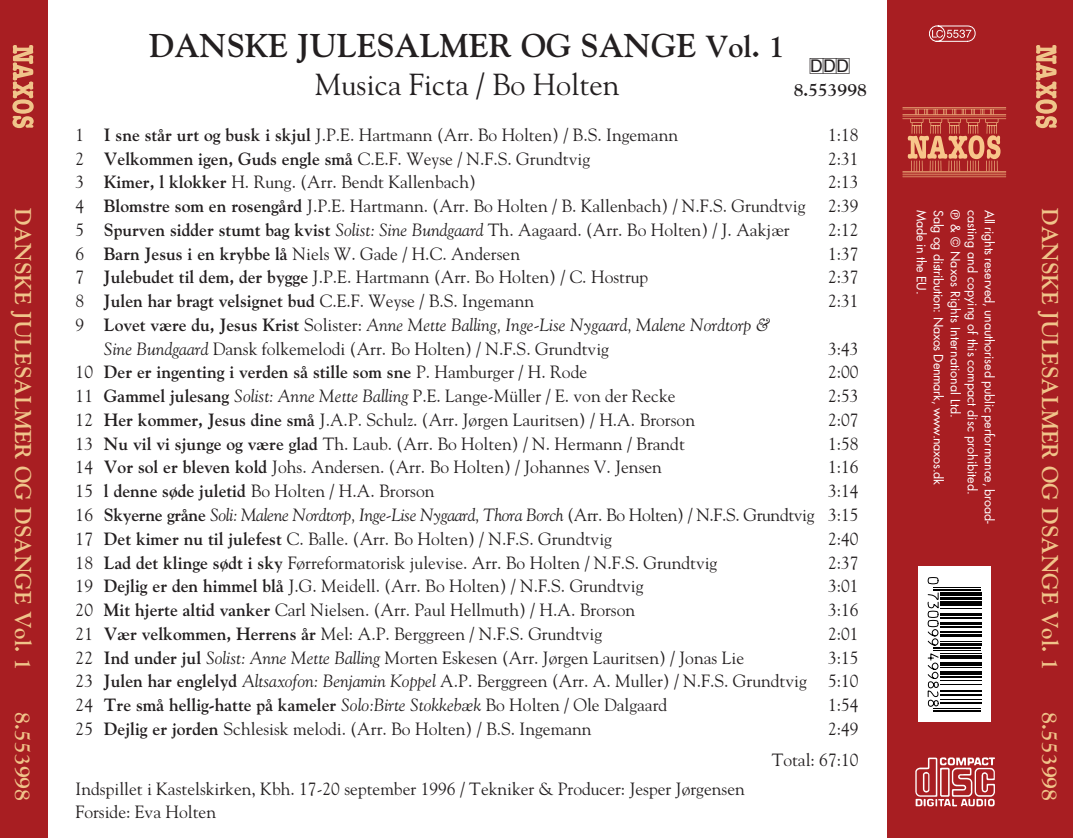
<style>
.page{position:relative;width:1073px;height:838px;background:#fff}
.page>*{position:absolute;margin:0;border:0;box-sizing:border-box;transform-origin:0 0}
.t1{font:700 32.5px "Goudy Modern";color:#231f20}
.t2{font:30px "Goudy Modern";color:#231f20}
.t3{font:700 22.5px "Goudy Modern";color:#f0c48a}
.t4{font:700 21.25px "Goudy Modern";color:#f0c48a}
.t5{font:17.5px/23.8px "Goudy Modern";color:#231f20;text-align:justify}
.t6{font:italic 17.5px/23.8px "Goudy Modern";color:#231f20}
.t7{font:700 17.5px "Goudy Modern";color:#231f20}
.t8{font:17.5px "Docopa";color:#231f20}
.t9{font:12.5px "Futura";letter-spacing:-.01em;color:#fff}
.s1{font-size:30px}
.s2{font-weight:700}
.s3{font-style:italic}
.s4{font-style:normal}
.s5{font-weight:700;font-style:normal}
.s6{font-weight:400}
.s7{font-family:"Docopa"}
</style>
<div class="page">
<div style="left:0;top:0;width:47px;height:838px;background:#a81e22"></div>
<div style="left:887px;top:0;width:186px;height:838px;background:#a81e22"></div>
<svg style="left:12px;top:45px;width:22px;height:83px"></svg>
<svg style="left:1036px;top:45px;width:21px;height:83px"></svg>
<svg style="left:902px;top:107px;width:104px;height:70px"></svg>
<img style="left:915px;top:757px;width:80px;height:50px">
<svg style="left:929px;top:26px;width:46px;height:16px"></svg>
<div style="left:919px;top:565px;width:72px;height:156px;background:#fff"></div>
<hr style="left:934px;top:587px;width:47px;height:1px;background:#000">
<hr style="left:934px;top:589px;width:47px;height:2px;background:#000">
<hr style="left:940px;top:592px;width:41px;height:4px;background:#000">
<hr style="left:940px;top:597px;width:41px;height:3px;background:#000">
<div style="left:940px;top:601px;width:41px;height:6px;background:#000"></div>
<hr style="left:940px;top:608px;width:41px;height:1px;background:#000">
<hr style="left:940px;top:613px;width:41px;height:3px;background:#000">
<hr style="left:940px;top:617px;width:41px;height:1px;background:#000">
<svg style="left:940px;top:618px;width:41px;height:1px"></svg>
<hr style="left:940px;top:622px;width:41px;height:3px;background:#000">
<hr style="left:940px;top:626px;width:41px;height:2px;background:#000">
<hr style="left:940px;top:631px;width:41px;height:2px;background:#000">
<hr style="left:940px;top:634px;width:41px;height:3px;background:#000">
<hr style="left:940px;top:641px;width:41px;height:1px;background:#000">
<hr style="left:940px;top:643px;width:41px;height:3px;background:#000">
<hr style="left:934px;top:647px;width:47px;height:2px;background:#000">
<hr style="left:934px;top:650px;width:47px;height:1px;background:#000">
<hr style="left:940px;top:653px;width:41px;height:1px;background:#000">
<hr style="left:940px;top:655px;width:41px;height:4px;background:#000">
<hr style="left:940px;top:662px;width:41px;height:4px;background:#000">
<hr style="left:940px;top:667px;width:41px;height:1px;background:#000">
<hr style="left:940px;top:671px;width:41px;height:4px;background:#000">
<hr style="left:940px;top:676px;width:41px;height:2px;background:#000">
<hr style="left:940px;top:680px;width:41px;height:1px;background:#000">
<hr style="left:940px;top:684px;width:41px;height:1px;background:#000">
<hr style="left:940px;top:689px;width:41px;height:3px;background:#000">
<hr style="left:940px;top:693px;width:41px;height:3px;background:#000">
<hr style="left:940px;top:699px;width:41px;height:1px;background:#000">
<hr style="left:940px;top:703px;width:41px;height:1px;background:#000">
<hr style="left:934px;top:708px;width:47px;height:1px;background:#000">
<hr style="left:934px;top:710px;width:47px;height:2px;background:#000">
<svg style="left:927px;top:577px;width:12px;height:130px"></svg>
<p class="t3" style="left:32px;top:208px;width:464px;rotate:90deg">DANSKE JULESALMER OG DSANGE Vol. 1</p>
<p class="t4" style="left:31px;top:712px;width:90px;rotate:90deg">8.553998</p>
<h1 class="t1" style="left:149px;top:33px;width:638px">DANSKE JULESALMER OG SANGE <span class="s1">Vol. 1</span></h1>
<h2 class="t2" style="left:315px;top:72px;width:306px">Musica Ficta / Bo Holten</h2>
<p class="t8" style="left:810px;top:56px;width:42px">d</p>
<p class="t7" style="left:794px;top:83px;width:74px">8.553998</p>
<p class="t5" style="left:76px;top:124px;width:604px">1 <span class="s2">I sne står urt og busk i skjul</span> J.P.E. Hartmann (Arr. Bo Holten) / B.S. Ingemann</p>
<p class="t5" style="left:828px;top:124px;width:32px">1:18</p>
<p class="t5" style="left:76px;top:148px;width:516px">2 <span class="s2">Velkommen igen, Guds engle små</span> C.E.F. Weyse / N.F.S. Grundtvig</p>
<p class="t5" style="left:828px;top:148px;width:32px">2:31</p>
<p class="t5" style="left:76px;top:172px;width:402px">3 <span class="s2">Kimer, l klokker</span> H. Rung. (Arr. Bendt Kallenbach)</p>
<p class="t5" style="left:828px;top:172px;width:32px">2:13</p>
<p class="t5" style="left:76px;top:195px;width:731px">4 <span class="s2">Blomstre som en rosengård</span> J.P.E. Hartmann. (Arr. Bo Holten / B. Kallenbach) / N.F.S. Grundtvig</p>
<p class="t5" style="left:828px;top:195px;width:32px">2:39</p>
<p class="t5" style="left:76px;top:219px;width:716px">5 <span class="s2">Spurven sidder stumt bag kvist</span> <span class="s3">Solist: Sine Bundgaard</span> Th. Aagaard. (Arr. Bo Holten) / J. Aakjær</p>
<p class="t5" style="left:828px;top:219px;width:32px">2:12</p>
<p class="t5" style="left:76px;top:243px;width:446px">6 <span class="s2">Barn Jesus i en krybbe lå</span> Niels W. Gade / H.C. Andersen</p>
<p class="t5" style="left:828px;top:243px;width:32px">1:37</p>
<p class="t5" style="left:76px;top:267px;width:574px">7 <span class="s2">Julebudet til dem, der bygge</span> J.P.E. Hartmann (Arr. Bo Holten) / C. Hostrup</p>
<p class="t5" style="left:828px;top:267px;width:32px">2:37</p>
<p class="t5" style="left:76px;top:290px;width:460px">8 <span class="s2">Julen har bragt velsignet bud</span> C.E.F. Weyse / B.S. Ingemann</p>
<p class="t5" style="left:828px;top:290px;width:32px">2:31</p>
<p class="t6" style="left:104px;top:314px;width:668px;text-indent:-28px"><span class="s4">9</span> <span class="s5">Lovet være du, Jesus Krist</span> <span class="s4">Solister:</span> Anne Mette Balling, Inge-Lise Nygaard, Malene Nordtorp &amp;<br>Sine Bundgaard <span class="s4">Dansk folkemelodi (Arr. Bo Holten) / N.F.S. Grundtvig</span></p>
<p class="t5" style="left:828px;top:338px;width:32px">3:43</p>
<p class="t7" style="left:76px;top:365px;width:513px"><span class="s6">10</span> Der er ingenting i verden så stille som sne <span class="s6">P. Hamburger / H. Rode</span></p>
<p class="t5" style="left:828px;top:362px;width:32px">2:00</p>
<p class="t5" style="left:76px;top:385px;width:601px">11 <span class="s2">Gammel julesang</span> <span class="s3">Solist: Anne Mette Balling</span> P.E. Lange-Müller / E. von der Recke</p>
<p class="t5" style="left:828px;top:385px;width:32px">2:53</p>
<p class="t5" style="left:76px;top:409px;width:621px">12 <span class="s2">Her kommer, Jesus dine små</span> J.A.P. Schulz. (Arr. Jørgen Lauritsen) / H.A. Brorson</p>
<p class="t5" style="left:828px;top:409px;width:32px">2:07</p>
<p class="t5" style="left:76px;top:433px;width:611px">13 <span class="s2">Nu vil vi sjunge og være glad</span> Th. Laub. (Arr. Bo Holten) / N. Hermann / Brandt</p>
<p class="t5" style="left:828px;top:433px;width:32px">1:58</p>
<p class="t5" style="left:76px;top:457px;width:588px">14 <span class="s2">Vor sol er bleven kold</span> Johs. Andersen. (Arr. Bo Holten) / Johannes V. Jensen</p>
<p class="t5" style="left:828px;top:457px;width:32px">1:16</p>
<p class="t5" style="left:76px;top:480px;width:360px">15 <span class="s2">l denne søde juletid</span> Bo Holten / H.A. Brorson</p>
<p class="t5" style="left:76px;top:480px;width:785px;text-indent:752px">3:14<br>16 <span class="s2">Skyerne gråne</span> <span class="s3">Soli: Malene Nordtorp, Inge-Lise Nygaard, Thora Borch</span> (Arr. Bo Holten) / N.F.S. Grundtvig 3:15<br>17 <span class="s2">Det kimer nu til julefest</span> C. Balle. (Arr. Bo Holten) / N.F.S. Grundtvig</p>
<p class="t5" style="left:828px;top:528px;width:32px">2:40</p>
<p class="t5" style="left:76px;top:552px;width:643px">18 <span class="s2">Lad det klinge sødt i sky</span> Førreformatorisk julevise. Arr. Bo Holten / N.F.S. Grundtvig</p>
<p class="t5" style="left:828px;top:552px;width:32px">2:37</p>
<p class="t5" style="left:76px;top:575px;width:569px">19 <span class="s2">Dejlig er den himmel blå</span> J.G. Meidell. (Arr. Bo Holten) / N.F.S. Grundtvig</p>
<p class="t5" style="left:828px;top:575px;width:32px">3:01</p>
<p class="t5" style="left:76px;top:599px;width:561px">20 <span class="s2">Mit hjerte altid vanker</span> Carl Nielsen. (Arr. Paul Hellmuth) / H.A. Brorson</p>
<p class="t5" style="left:828px;top:599px;width:32px">3:16</p>
<p class="t5" style="left:76px;top:623px;width:528px">21 <span class="s2">Vær velkommen, Herrens år</span> Mel: A.P. Berggreen / N.F.S. Grundtvig</p>
<p class="t5" style="left:828px;top:623px;width:32px">2:01</p>
<p class="t5" style="left:76px;top:647px;width:670px">22 <span class="s2">Ind under jul</span> <span class="s3">Solist: Anne Mette Balling</span> Morten Eskesen (Arr. Jørgen Lauritsen) / Jonas Lie</p>
<p class="t5" style="left:76px;top:647px;width:785px;text-indent:752px">3:15<br>23 <span class="s2">Julen har englelyd</span> <span class="s3">Altsaxofon: Benjamin Koppel</span> A.P. Berggreen (Arr. A. Muller) / N.F.S. Grundtvig 5:10<br>24 <span class="s2">Tre små hellig-hatte på kameler</span> <span class="s3">Solo:Birte Stokkebæk</span> Bo Holten / Ole Dalgaard</p>
<p class="t5" style="left:828px;top:694px;width:32px">1:54</p>
<p class="t5" style="left:76px;top:718px;width:517px">25 <span class="s2">Dejlig er jorden</span> Schlesisk melodi. (Arr. Bo Holten) / B.S. Ingemann</p>
<p class="t5" style="left:772px;top:714px;width:89px;line-height:30.8px;text-align:right">2:49<br>Total: 67:10</p>
<p class="t5" style="left:76px;top:779px;width:671px;line-height:22.5px">Indspillet i Kastelskirken, Kbh. 17-20 september 1996 / Tekniker &amp; Producer: Jesper Jørgensen<br>Forside: Eva Holten</p>
<p class="t9" style="left:961px;top:210px;width:209px;rotate:90deg"><span class="s7">P</span> &amp; © Naxos Rights International Ltd.</p>
<p class="t9" style="left:978px;top:210px;width:286px;rotate:90deg">casting and copying of this compact disc prohibited.</p>
<p class="t9" style="left:995px;top:210px;width:315px;rotate:90deg">All rights reserved, unauthorised public performance, broad-</p>
<p class="t9" style="left:927px;top:210px;width:86px;rotate:90deg">Made in the EU.</p>
<p class="t9" style="left:944px;top:210px;width:276px;rotate:90deg">Salg og distribution: Naxos Denmark, www.naxos.dk</p>
<p class="t3" style="left:1059px;top:208px;width:464px;rotate:90deg">DANSKE JULESALMER OG DSANGE Vol. 1</p>
<p class="t4" style="left:1058px;top:712px;width:90px;rotate:90deg">8.553998</p>
</div>
